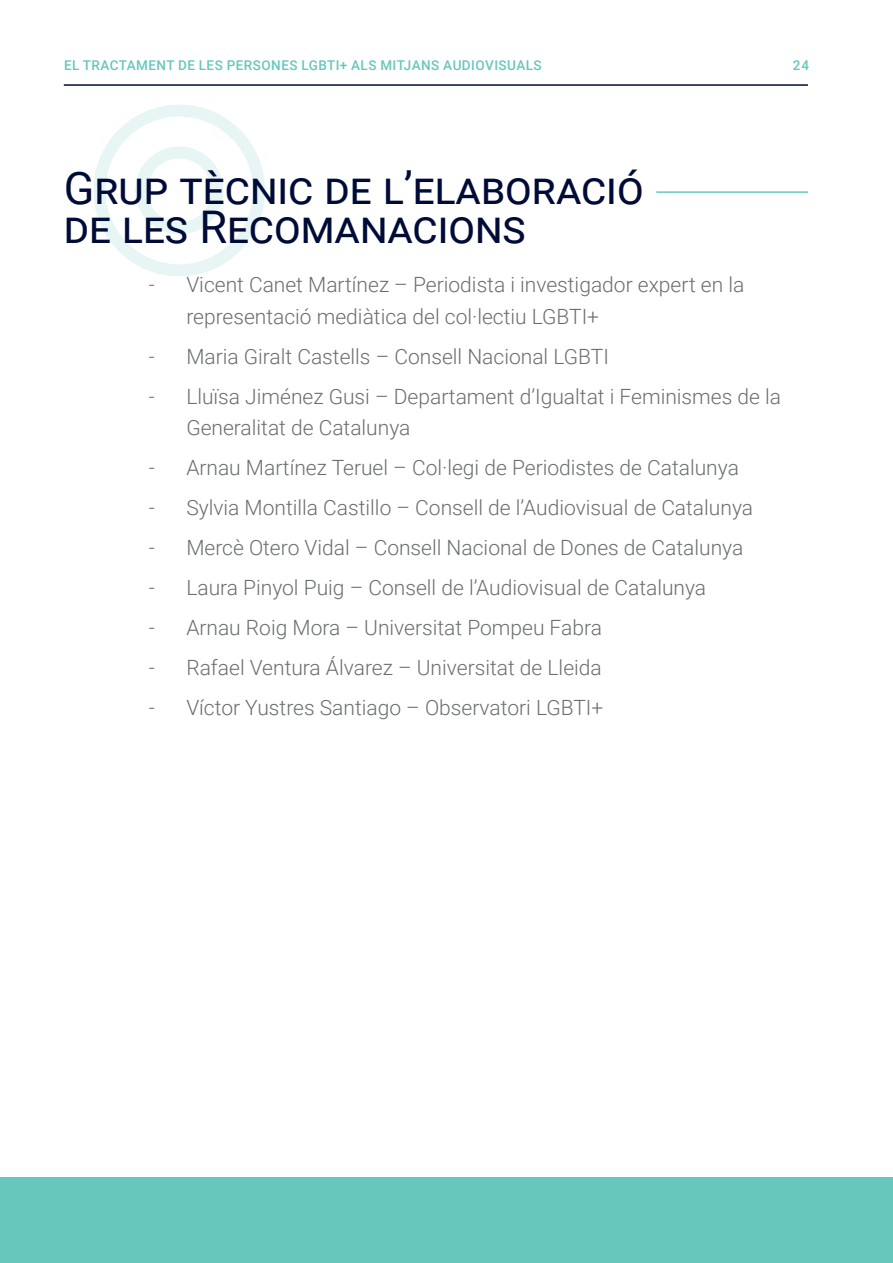
<style>
.page{position:relative;width:893px;height:1263px;background:#fff}
.page>*{position:absolute;margin:0;border:0;box-sizing:border-box;transform-origin:0 0}
.t1{font:45px/39px "Roboto";color:#000c37}
.t2{font:300 21px/31.5px "Roboto";color:#6a6e6f}
.t3{font:500 13.5px "Roboto";letter-spacing:.035em;color:#67c7bd}
</style>
<div class="page">
<div style="left:0;top:1178px;width:893px;height:85px;background:#67c7bd"></div>
<hr style="left:64px;top:84px;width:744px;height:2px;background:#000c37">
<img style="left:63px;top:84px;width:262px;height:192px">
<hr style="left:656px;top:191px;width:152px;height:2px;background:#67c7bd">
<p class="t3" style="left:64px;top:55px;width:479px">EL TRACTAMENT DE LES PERSONES LGBTI+ ALS MITJANS AUDIOVISUALS</p>
<p class="t3" style="left:793px;top:55px;width:18px">24</p>
<h1 class="t1" style="left:64px;top:167px;width:581px">Grup tècnic de l’elaboració de les Recomanacions</h1>
<p class="t2" style="left:186px;top:268px;width:559px;text-indent:-38px">- Vicent Canet Martínez – Periodista i investigador expert en la representació mediàtica del col·lectiu LGBTI+</p>
<p class="t2" style="left:149px;top:340px;width:462px">- Maria Giralt Castells – Consell Nacional LGBTI</p>
<p class="t2" style="left:186px;top:380px;width:596px;text-indent:-38px">- Lluïsa Jiménez Gusi – Departament d’Igualtat i Feminismes de la<br>Generalitat de Catalunya</p>
<p class="t2" style="left:149px;top:451px;width:592px">- Arnau Martínez Teruel – Col·legi de Periodistes de Catalunya</p>
<p class="t2" style="left:149px;top:491px;width:606px">- Sylvia Montilla Castillo – Consell de l’Audiovisual de Catalunya</p>
<p class="t2" style="left:149px;top:531px;width:596px">- Mercè Otero Vidal – Consell Nacional de Dones de Catalunya</p>
<p class="t2" style="left:149px;top:571px;width:559px">- Laura Pinyol Puig – Consell de l’Audiovisual de Catalunya</p>
<p class="t2" style="left:149px;top:611px;width:455px">- Arnau Roig Mora – Universitat Pompeu Fabra</p>
<p class="t2" style="left:149px;top:651px;width:454px">- Rafael Ventura Álvarez – Universitat de Lleida</p>
<p class="t2" style="left:149px;top:691px;width:456px">- Víctor Yustres Santiago – Observatori LGBTI+</p>
</div>
